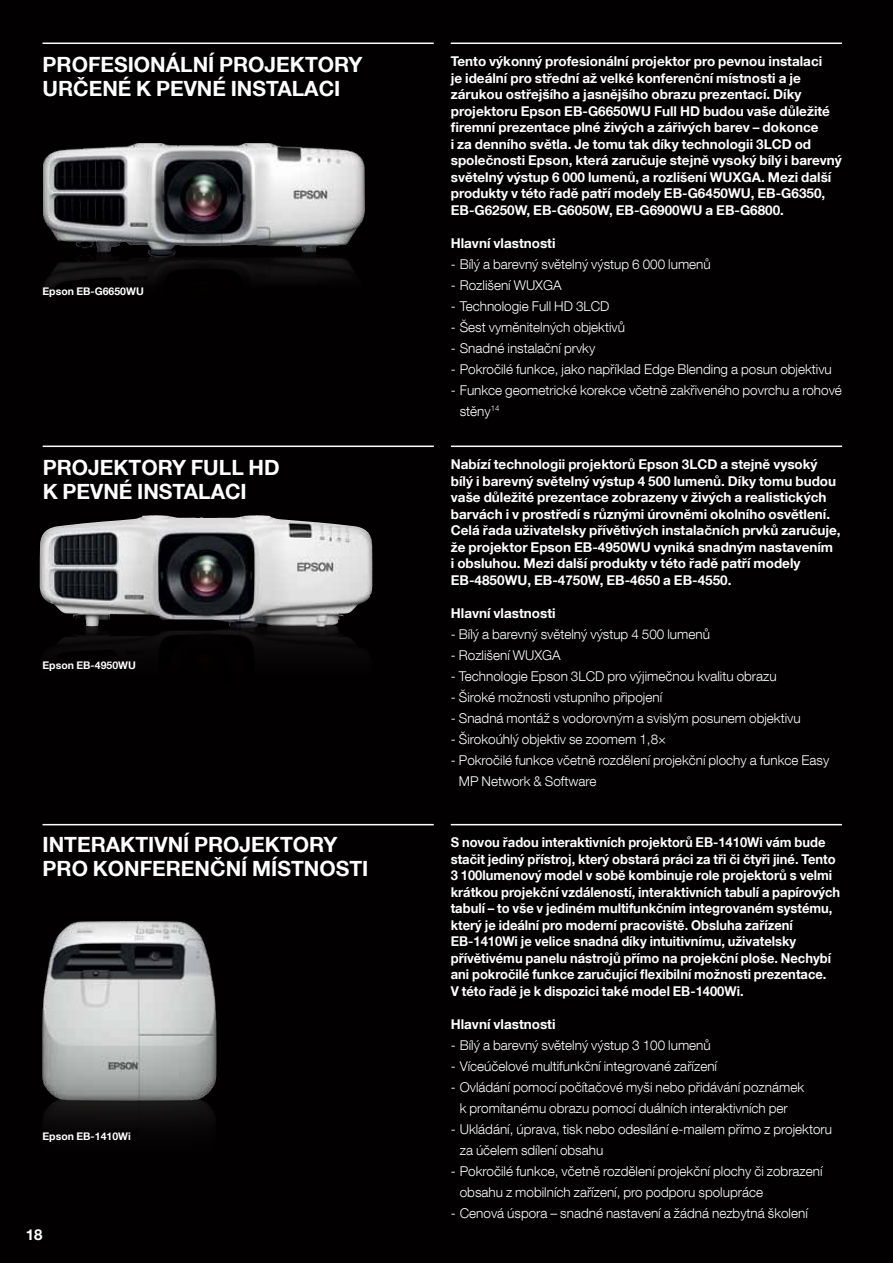
<style>
.page{position:relative;width:893px;height:1263px;background:#020000}
.page>*{position:absolute;margin:0;border:0;box-sizing:border-box;transform-origin:0 0}
.t1{font:700 21px/24px "Helvetica Neue LT Com";color:#fff}
.t2{font:700 15px "Helvetica Neue LT Com";color:#fff}
.t3{font:300 13.5px/21px "Helvetica Neue LT Com";color:#fff}
.t4{font:700 13.5px/16.5px "Helvetica Neue LT Com";color:#fff}
.t5{font:700 13.5px/16.5px "Helvetica Neue LT Com";color:#fff;scale:.96 1}
.t6{font:700 10.5px "Helvetica Neue LT Com";color:#fff}
</style>
<div class="page">
<hr style="left:43px;top:445px;width:391px;height:2px;background:#fff">
<hr style="left:451px;top:445px;width:391px;height:2px;background:#fff">
<hr style="left:43px;top:43px;width:391px;height:1px;background:#fff">
<hr style="left:451px;top:43px;width:391px;height:1px;background:#fff">
<img style="left:43px;top:143px;width:321px;height:148px">
<hr style="left:43px;top:824px;width:391px;height:1px;background:#fff">
<hr style="left:451px;top:824px;width:391px;height:1px;background:#fff">
<img style="left:58px;top:629px;width:296px;height:20px">
<img style="left:40px;top:515px;width:332px;height:114px">
<div style="left:44px;top:1112px;width:168px;height:12px;background:#0f0d0d"></div>
<img style="left:42px;top:921px;width:175px;height:191px">
<h1 class="t1" style="left:43px;top:51px;width:322px">PROFESIONÁLNÍ PROJEKTORY<br>URČENÉ K PEVNÉ INSTALACI</h1>
<p class="t4" style="left:451px;top:53px;width:393px">Tento výkonný profesionální projektor pro pevnou instalaci<br>je ideální pro střední až velké konferenční místnosti a je zárukou ostřejšího a jasnějšího obrazu prezentací. Díky projektoru Epson EB-G6650WU Full HD budou vaše důležité firemní prezentace plné živých a zářivých barev – dokonce<br>i za denního světla. Je tomu tak díky technologii 3LCD od společnosti Epson, která zaručuje stejně vysoký bílý i barevný světelný výstup 6 000 lumenů, a rozlišení WUXGA. Mezi další produkty v této řadě patří modely EB-G6450WU, EB-G6350, EB-G6250W, EB-G6050W, EB-G6900WU a EB-G6800.</p>
<p class="t4" style="left:451px;top:234px;width:106px">Hlavní vlastnosti</p>
<p class="t3" style="left:451px;top:253px;width:262px">- Bílý a barevný světelný výstup 6 000 lumenů</p>
<p class="t3" style="left:451px;top:274px;width:112px">- Rozlišení WUXGA</p>
<p class="t3" style="left:451px;top:295px;width:160px">- Technologie Full HD 3LCD</p>
<p class="t3" style="left:451px;top:316px;width:176px">- Šest vyměnitelných objektivů</p>
<p class="t3" style="left:451px;top:337px;width:146px">- Snadné instalační prvky</p>
<p class="t3" style="left:451px;top:358px;width:383px">- Pokročilé funkce, jako například Edge Blending a posun objektivu</p>
<p class="t3" style="left:460px;top:379px;width:384px;text-indent:-9px">- Funkce geometrické korekce včetně zakřiveného povrchu a rohové stěny<sup>14</sup></p>
<p class="t6" style="left:43px;top:284px;width:103px">Epson EB-G6650WU</p>
<h1 class="t1" style="left:43px;top:455px;width:238px">PROJEKTORY FULL HD<br>K PEVNÉ INSTALACI</h1>
<p class="t6" style="left:43px;top:659px;width:95px">Epson EB-4950WU</p>
<p class="t4" style="left:451px;top:456px;width:391px">Nabízí technologii projektorů Epson 3LCD a stejně vysoký bílý i barevný světelný výstup 4 500 lumenů. Díky tomu budou vaše důležité prezentace zobrazeny v živých a realistických barvách i v prostředí s různými úrovněmi okolního osvětlení.<br>Celá řada uživatelsky přívětivých instalačních prvků zaručuje, že projektor Epson EB-4950WU vyniká snadným nastavením<br>i obsluhou. Mezi další produkty v této řadě patří modely EB‑4850WU, EB-4750W, EB-4650 a EB-4550.</p>
<p class="t4" style="left:451px;top:604px;width:106px">Hlavní vlastnosti</p>
<p class="t3" style="left:451px;top:623px;width:261px">- Bílý a barevný světelný výstup 4 500 lumenů</p>
<p class="t3" style="left:451px;top:644px;width:111px">- Rozlišení WUXGA</p>
<p class="t3" style="left:451px;top:665px;width:327px">- Technologie Epson 3LCD pro výjimečnou kvalitu obrazu</p>
<p class="t3" style="left:451px;top:686px;width:213px">- Široké možnosti vstupního připojení</p>
<p class="t3" style="left:451px;top:707px;width:351px">- Snadná montáž s vodorovným a svislým posunem objektivu</p>
<p class="t3" style="left:451px;top:728px;width:217px">- Širokoúhlý objektiv se zoomem 1,8×</p>
<p class="t3" style="left:459px;top:749px;width:372px;text-indent:-8px">- Pokročilé funkce včetně rozdělení projekční plochy a funkce Easy<br>MP Network &amp; Software</p>
<h1 class="t1" style="left:43px;top:832px;width:327px">INTERAKTIVNÍ PROJEKTORY<br>PRO KONFERENČNÍ MÍSTNOSTI</h1>
<p class="t5" style="left:451px;top:834px;width:407px">S novou řadou interaktivních projektorů EB-1410Wi vám bude stačit jediný přístroj, který obstará práci za tři či čtyři jiné. Tento 3 100lumenový model v sobě kombinuje role projektorů s velmi krátkou projekční vzdáleností, interaktivních tabulí a papírových tabulí – to vše v jediném multifunkčním integrovaném systému, který je ideální pro moderní pracoviště. Obsluha zařízení EB-1410Wi je velice snadná díky intuitivnímu, uživatelsky přívětivému panelu nástrojů přímo na projekční ploše. Nechybí ani pokročilé funkce zaručující flexibilní možnosti prezentace.<br>V této řadě je k dispozici také model EB-1400Wi.</p>
<p class="t4" style="left:451px;top:1015px;width:106px">Hlavní vlastnosti</p>
<p class="t3" style="left:451px;top:1034px;width:262px">- Bílý a barevný světelný výstup 3 100 lumenů</p>
<p class="t3" style="left:451px;top:1055px;width:268px">- Víceúčelové multifunkční integrované zařízení</p>
<p class="t3" style="left:451px;top:1076px;width:355px;text-align:center">- Ovládání pomocí počítačové myši nebo přidávání poznámek k promítanému obrazu pomocí duálních interaktivních per</p>
<p class="t3" style="left:460px;top:1118px;width:374px;text-indent:-9px">- Ukládání, úprava, tisk nebo odesílání e-mailem přímo z projektoru za účelem sdílení obsahu</p>
<p class="t3" style="left:460px;top:1160px;width:364px;text-indent:-9px">- Pokročilé funkce, včetně rozdělení projekční plochy či zobrazení obsahu z mobilních zařízení, pro podporu spolupráce</p>
<p class="t3" style="left:451px;top:1202px;width:359px">- Cenová úspora – snadné nastavení a žádná nezbytná školení</p>
<p class="t6" style="left:43px;top:1129px;width:90px">Epson EB-1410Wi</p>
<p class="t2" style="left:26px;top:1225px;width:18px">18</p>
</div>
